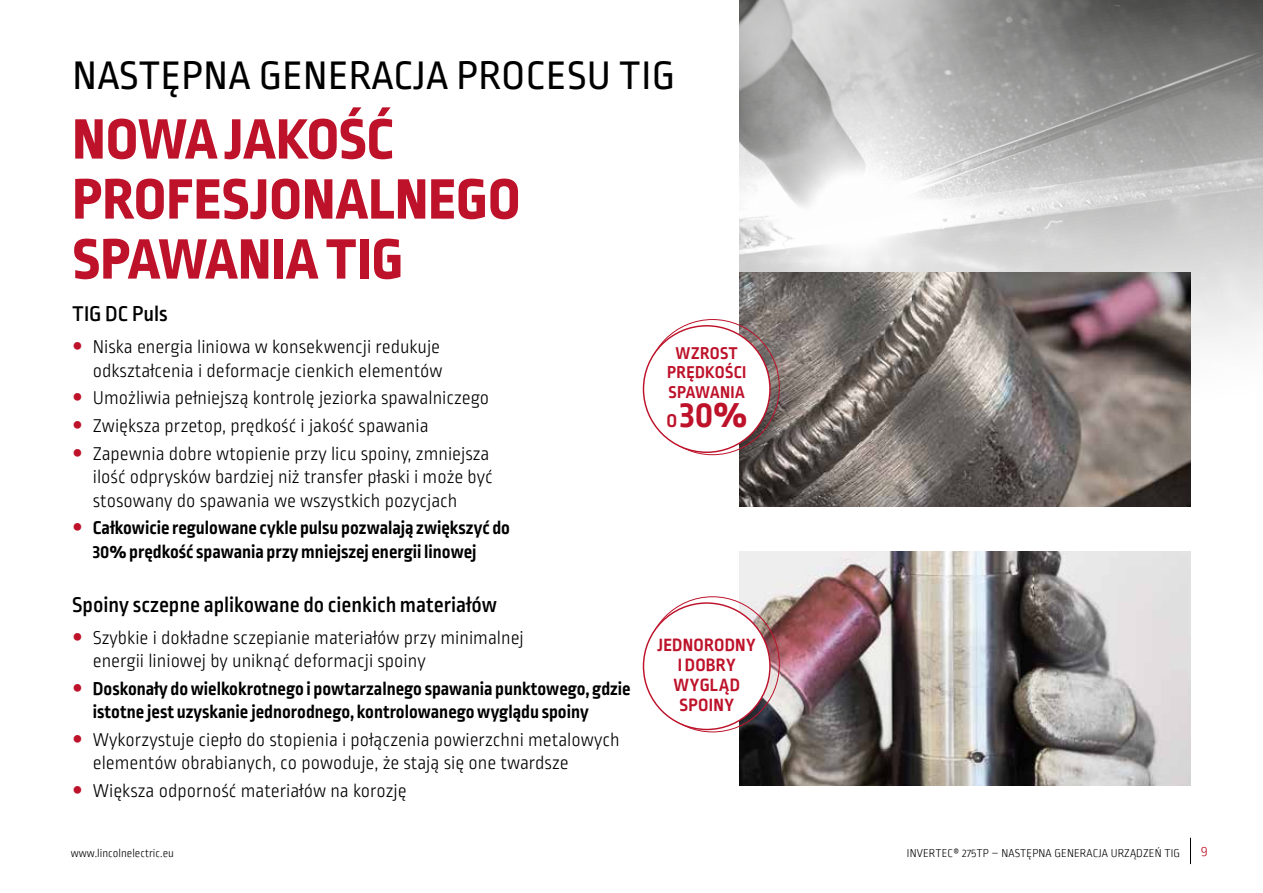
<style>
.page{position:relative;width:1263px;height:893px;background:#fff}
.page>*{position:absolute;margin:0;border:0;box-sizing:border-box;transform-origin:0 0}
.t1{font:800 60px/60px "Ropa Sans Pro";letter-spacing:.01em;color:#bd122a}
.t2{font:42px "Ropa Sans Pro";letter-spacing:.01em;color:#000}
.t3{font:700 39px "Ropa Sans Pro";color:#bd122a}
.t4{font:500 22.5px "Ropa Sans Pro";color:#000}
.t5{font:300 19.5px/23.4px "Ropa Sans Pro";color:#000}
.t6{font:700 19.5px/23.4px "Ropa Sans Pro";color:#000}
.t7{font:700 18.75px/20.1px "Ropa Sans Pro";letter-spacing:.01em;color:#bd122a;text-align:center}
.t8{font:700 18px/19.5px "Ropa Sans Pro";letter-spacing:.015em;color:#bd122a;text-align:center}
.t9{font:300 15px "Ropa Sans PTT";color:#bd122a}
.t10{font:300 12px "Ropa Sans PTT";letter-spacing:.01em;color:#000}
.s1{font-size:19.5px}
</style>
<div class="page">
<img style="left:740px;top:0;width:523px;height:507px">
<img style="left:740px;top:273px;width:450px;height:234px">
<img style="left:740px;top:551px;width:451px;height:234px">
<svg style="left:642px;top:319px;width:138px;height:136px"></svg>
<svg style="left:642px;top:596px;width:138px;height:137px"></svg>
<svg style="left:1190px;top:838px;width:1px;height:26px"></svg>
<h2 class="t2" style="left:72px;top:53px;width:604px">NASTĘPNA GENERACJA PROCESU TIG</h2>
<h1 class="t1" style="left:73px;top:112px;width:449px">NOWA JAKOŚĆ<br>PROFESJONALNEGO<br>SPAWANIA TIG</h1>
<p class="t4" style="left:72px;top:302px;width:97px">TIG DC Puls</p>
<p class="t5" style="left:93px;top:337px;width:351px">Niska energia liniowa w konsekwencji redukuje odkształcenia i deformacje cienkich elementów</p>
<p class="t5" style="left:93px;top:386px;width:398px;line-height:27.6px">Umożliwia pełniejszą kontrolę jeziorka spawalniczego<br>Zwiększa przetop, prędkość i jakość spawania<br>Zapewnia dobre wtopienie przy licu spoiny, zmniejsza</p>
<p class="t5" style="left:93px;top:466px;width:401px">ilość odprysków bardziej niż transfer płaski i może być stosowany do spawania we wszystkich pozycjach</p>
<p class="t6" style="left:93px;top:517px;width:419px">Całkowicie regulowane cykle pulsu pozwalają zwiększyć do<br>30% prędkość spawania przy mniejszej energii linowej</p>
<p class="t4" style="left:72px;top:592px;width:426px">Spoiny sczepne aplikowane do cienkich materiałów</p>
<p class="t5" style="left:93px;top:627px;width:432px">Szybkie i dokładne sczepianie materiałów przy minimalnej energii liniowej by uniknąć deformacji spoiny</p>
<p class="t6" style="left:93px;top:678px;width:539px">Doskonały do wielkokrotnego i powtarzalnego spawania punktowego, gdzie istotne jest uzyskanie jednorodnego, kontrolowanego wyglądu spoiny</p>
<p class="t5" style="left:93px;top:729px;width:528px">Wykorzystuje ciepło do stopienia i połączenia powierzchni metalowych elementów obrabianych, co powoduje, że stają się one twardsze</p>
<p class="t5" style="left:93px;top:780px;width:315px">Większa odporność materiałów na korozję</p>
<p class="t8" style="left:667px;top:344px;width:81px">WZROST<br>PRĘDKOŚCI<br>SPAWANIA</p>
<h3 class="t3" style="left:666px;top:393px;width:82px"><span class="s1">O</span> 30%</h3>
<p class="t7" style="left:657px;top:636px;width:100px">JEDNORODNY<br>I DOBRY<br>WYGLĄD<br>SPOINY</p>
<p class="t10" style="left:71px;top:847px;width:104px">www.lincolnelectric.eu</p>
<p class="t10" style="left:907px;top:847px;width:275px">INVERTEC® 275TP – NASTĘPNA GENERACJA URZĄDZEŃ TIG</p>
<p class="t9" style="left:1201px;top:843px;width:9px">9</p>
</div>
